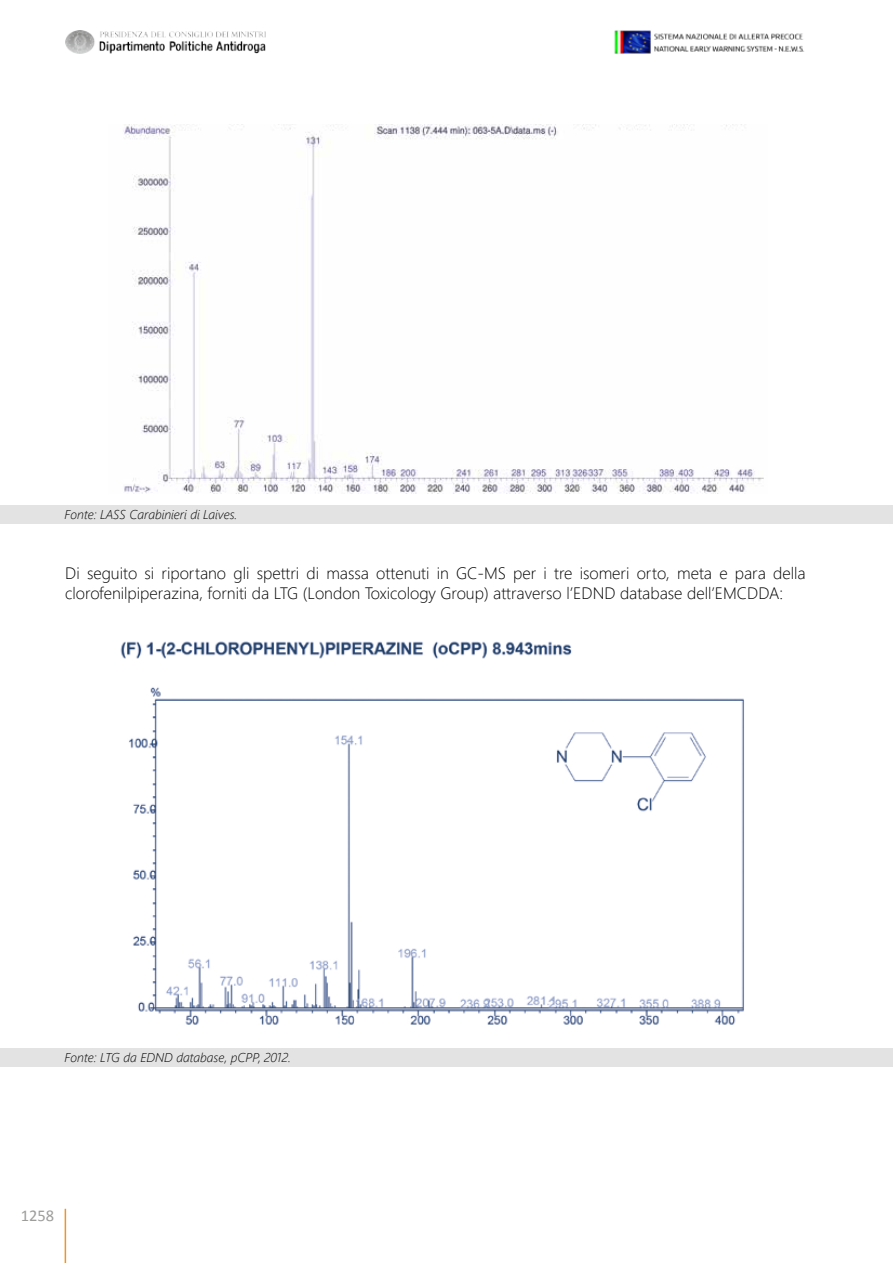
<style>
.page{position:relative;width:893px;height:1263px;background:#fff}
.page>*{position:absolute;margin:0;border:0;box-sizing:border-box;transform-origin:0 0}
.t1{font:300 16.5px/19.8px "Segoe UI";color:#000}
.t2{font:16.5px "Calibri";color:#9d9d9c}
.t3{font:italic 300 12.75px "Segoe UI";color:#000}
</style>
<div class="page">
<hr style="left:65px;top:1209px;width:1px;height:54px;background:#f3941b">
<img style="left:66px;top:30px;width:199px;height:24px">
<img style="left:614px;top:31px;width:190px;height:23px">
<div style="left:0;top:505px;width:893px;height:19px;background:#e3e3e3"></div>
<div style="left:0;top:1048px;width:893px;height:19px;background:#e3e3e3"></div>
<img style="left:123px;top:124px;width:641px;height:369px">
<img style="left:120px;top:641px;width:624px;height:384px">
<p class="t3" style="left:65px;top:506px;width:174px">Fonte: LASS Carabinieri di Laives.</p>
<p class="t1" style="left:65px;top:563px;width:742px">Di seguito si riportano gli spettri di massa ottenuti in GC-MS per i tre isomeri orto, meta e para della clorofenilpiperazina, forniti da LTG (London Toxicology Group) attraverso l’EDND database dell’EMCDDA:</p>
<p class="t3" style="left:65px;top:1049px;width:228px">Fonte: LTG da EDND database, pCPP, 2012.</p>
<p class="t2" style="left:21px;top:1205px;width:35px">1258</p>
</div>
